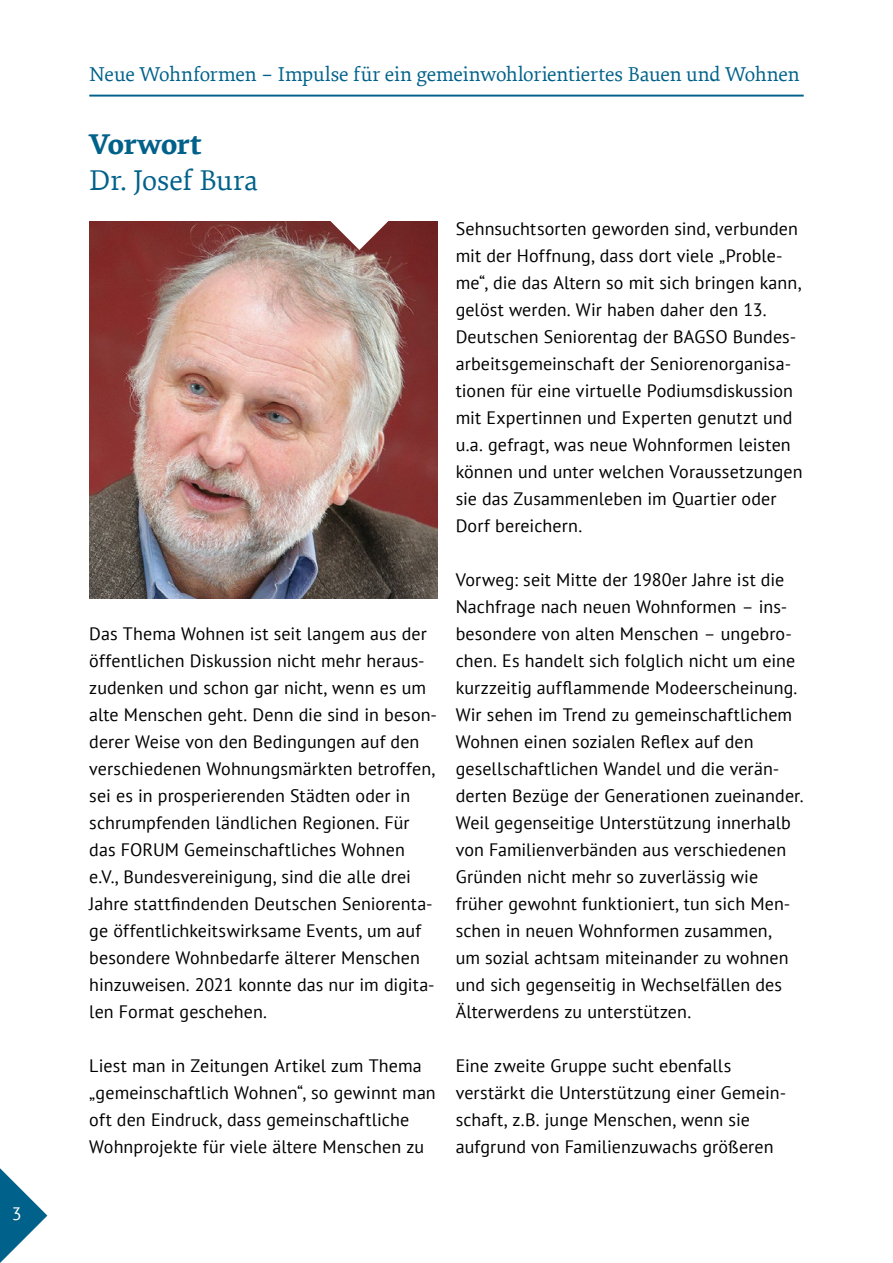
<style>
.page{position:relative;width:893px;height:1263px;background:#fff}
.page>*{position:absolute;margin:0;border:0;box-sizing:border-box;transform-origin:0 0}
.FORUM_barrierefrei_H2_H3_wie_H2{font:30px "Elena Basic";letter-spacing:-.005em;color:#00618a}
.FORUM_barrierefrei_H2_H2{font:700 30px "Elena Basic";letter-spacing:-.015em;color:#00618a}
.t1{font:21px "Elena Basic";letter-spacing:-.01em;color:#00618a}
.FORUM_barrierefrei_P_p{font:18px/27px "PT Sans";letter-spacing:.005em;color:#000}
.t2{font:18px "PT Sans";color:#fff}
</style>
<div class="page">
<hr style="left:89px;top:95px;width:715px;height:2px;background:#00618a">
<svg style="left:0;top:1168px;width:47px;height:95px"></svg>
<img style="left:89px;top:222px;width:348px;height:377px">
<svg style="left:330px;top:221px;width:59px;height:29px"></svg>
<p class="t2" style="left:12px;top:1202px;width:11px">3</p>
<p class="t1" style="left:89px;top:60px;width:712px">Neue Wohnformen – Impulse für ein gemeinwohlorientiertes Bauen und Wohnen</p>
<h2 class="FORUM_barrierefrei_H2_H2" style="left:89px;top:122px;width:114px">Vorwort</h2>
<h1 class="FORUM_barrierefrei_H2_H3_wie_H2" style="left:89px;top:160px;width:170px">Dr. Josef Bura</h1>
<p class="FORUM_barrierefrei_P_p" style="left:89px;top:620px;width:349px">Das Thema Wohnen ist seit langem aus der öffentlichen Diskussion nicht mehr heraus&shy;zudenken und schon gar nicht, wenn es um alte Menschen geht. Denn die sind in beson&shy;derer Weise von den Bedingungen auf den verschiedenen Wohnungsmärkten betroffen, sei es in prosperierenden Städten oder in schrumpfenden ländlichen Regionen. Für das FORUM Gemeinschaftliches Wohnen e.V., Bundesvereinigung, sind die alle drei Jahre stattfindenden Deutschen Seniorenta&shy;ge öffentlichkeitswirksame Events, um auf besondere Wohnbedarfe älterer Menschen hinzuweisen. 2021 konnte das nur im digita&shy;len Format geschehen.</p>
<p class="FORUM_barrierefrei_P_p" style="left:89px;top:1052px;width:348px">Liest man in Zeitungen Artikel zum Thema „gemeinschaftlich Wohnen“, so gewinnt man oft den Eindruck, dass gemeinschaftliche Wohnprojekte für viele ältere Menschen zu</p>
<p class="FORUM_barrierefrei_P_p" style="left:456px;top:215px;width:348px">Sehnsuchtsorten geworden sind, verbunden mit der Hoffnung, dass dort viele „Proble&shy;me“, die das Altern so mit sich bringen kann, gelöst werden. Wir haben daher den 13.<br>Deutschen Seniorentag der BAGSO Bundes&shy;arbeitsgemeinschaft der Seniorenorganisa&shy;tionen für eine virtuelle Podiumsdiskussion mit Expertinnen und Experten genutzt und u.a. gefragt, was neue Wohnformen leisten können und unter welchen Voraussetzungen sie das Zusammenleben im Quartier oder Dorf bereichern.</p>
<p class="FORUM_barrierefrei_P_p" style="left:456px;top:566px;width:349px">Vorweg: seit Mitte der 1980er Jahre ist die Nachfrage nach neuen Wohnformen – ins&shy;besondere von alten Menschen – ungebro&shy;chen. Es handelt sich folglich nicht um eine kurzzeitig aufflammende Modeerscheinung.<br>Wir sehen im Trend zu gemeinschaftlichem Wohnen einen sozialen Reflex auf den gesellschaftlichen Wandel und die verän&shy;derten Bezüge der Generationen zueinander.<br>Weil gegenseitige Unterstützung innerhalb von Familienverbänden aus verschiedenen Gründen nicht mehr so zuverlässig wie früher gewohnt funktioniert, tun sich Men&shy;schen in neuen Wohnformen zusammen,<br>um sozial achtsam miteinander zu wohnen und sich gegenseitig in Wechselfällen des Älterwerdens zu unterstützen.</p>
<p class="FORUM_barrierefrei_P_p" style="left:456px;top:1052px;width:332px">Eine zweite Gruppe sucht ebenfalls verstärkt die Unterstützung einer Gemein&shy;schaft, z.B. junge Menschen, wenn sie aufgrund von Familienzuwachs größeren</p>
</div>
